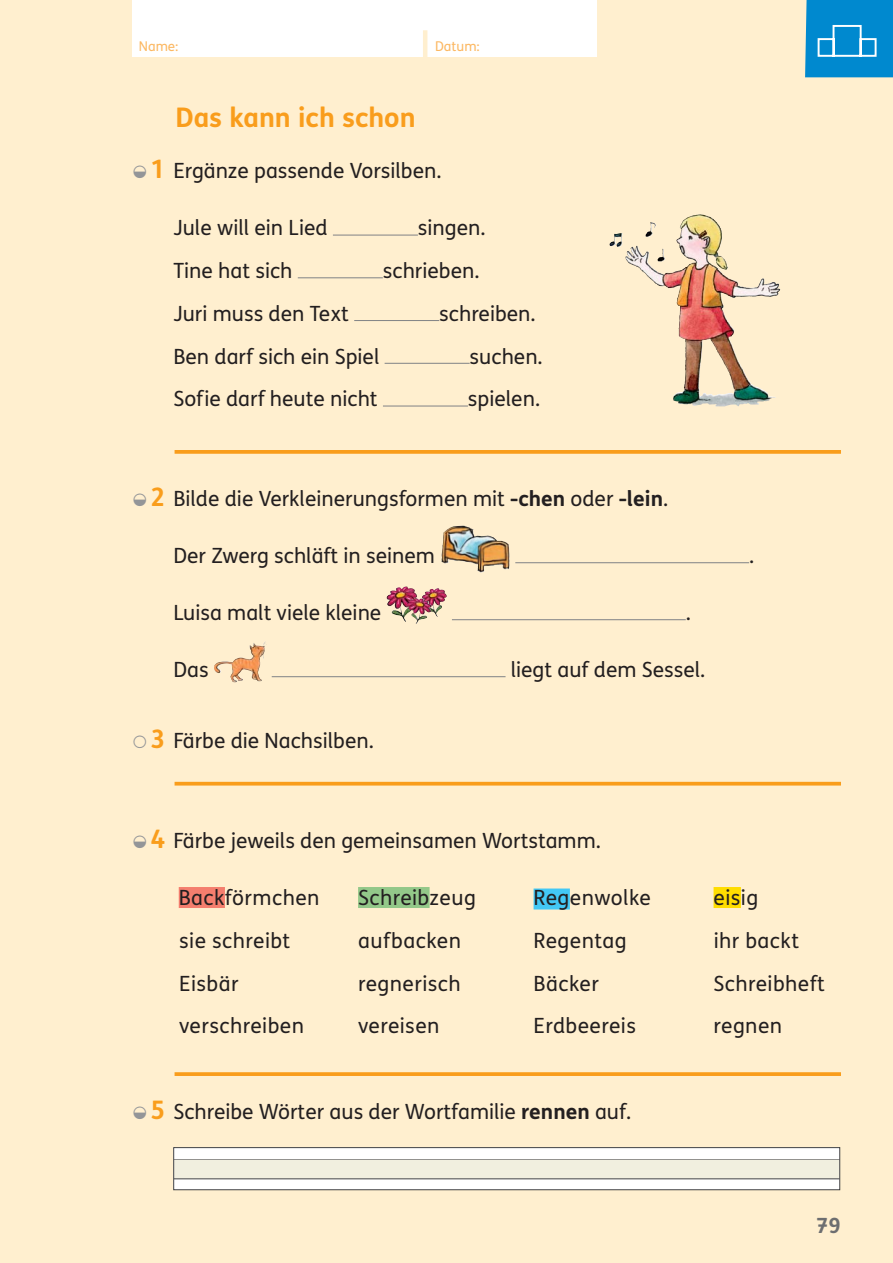
<style>
.page{position:relative;width:893px;height:1263px;background:#ffefcf}
.page>*{position:absolute;margin:0;border:0;box-sizing:border-box;transform-origin:0 0}
.t1{font:700 27px "FS Klett GSV";color:#f99d1c}
.t2{font:21px "FS Klett GSV";color:#231f20}
.t3{font:21px "FS Klett GSV";letter-spacing:.02em;color:#231f20}
.t4{font:700 21px "FS Klett GSV";color:#6d6e70}
.t5{font:13.5px "FS Klett GSV";color:#fcb862}
.s1{font-weight:700;font-size:25.5px;color:#f99d1c}
.s2{font-weight:700}
</style>
<div class="page">
<div style="left:132px;top:0;width:464px;height:57px;background:#fff"></div>
<hr style="left:423px;top:30px;width:4px;height:38px;background:#ffefcf">
<svg style="left:805px;top:0;width:88px;height:77px;background:#1291d1"></svg>
<div style="left:179px;top:887px;width:46px;height:21px;background:#f47e6e"></div>
<div style="left:358px;top:887px;width:72px;height:21px;background:#93c889"></div>
<div style="left:533px;top:889px;width:37px;height:21px;background:#43c8f5"></div>
<div style="left:713px;top:887px;width:28px;height:21px;background:#fd0"></div>
<hr style="left:333px;top:235px;width:85px;height:1px;background:#808285">
<hr style="left:298px;top:277px;width:85px;height:1px;background:#808285">
<hr style="left:354px;top:320px;width:85px;height:1px;background:#808285">
<hr style="left:385px;top:363px;width:85px;height:1px;background:#808285">
<hr style="left:383px;top:406px;width:85px;height:1px;background:#808285">
<img style="left:441px;top:526px;width:69px;height:47px">
<hr style="left:515px;top:562px;width:234px;height:1px;background:#808285">
<img style="left:386px;top:587px;width:31px;height:35px">
<img style="left:422px;top:588px;width:25px;height:29px">
<img style="left:407px;top:598px;width:24px;height:26px">
<hr style="left:452px;top:619px;width:234px;height:1px;background:#808285">
<img style="left:214px;top:642px;width:51px;height:41px">
<hr style="left:272px;top:676px;width:233px;height:1px;background:#808285">
<div style="left:174px;top:1148px;width:666px;height:42px;background:#fff"></div>
<div style="left:174px;top:1160px;width:665px;height:18px;background:#f1efdf"></div>
<hr style="left:174px;top:1178px;width:665px;height:1px;background:#404041">
<div style="left:173px;top:1147px;width:667px;height:43px;border:1px solid #404041"></div>
<svg style="left:175px;top:450px;width:666px;height:4px;background:#f9a126"></svg>
<svg style="left:175px;top:782px;width:666px;height:4px;background:#f9a52f"></svg>
<img style="left:625px;top:215px;width:74px;height:62px">
<svg style="left:175px;top:1072px;width:666px;height:4px;background:#f9a126"></svg>
<p class="t5" style="left:139px;top:40px;width:41px">Name:</p>
<p class="t5" style="left:435px;top:40px;width:46px">Datum:</p>
<p class="t1" style="left:176px;top:102px;width:241px">Das kann ich schon</p>
<p class="t2" style="left:150px;top:162px;width:293px"><span class="s1">1</span> Ergänze passende Vorsilben.</p>
<p class="t2" style="left:173px;top:219px;width:156px">Jule will ein Lied</p>
<p class="t2" style="left:418px;top:219px;width:69px">singen.</p>
<p class="t2" style="left:173px;top:262px;width:121px">Tine hat sich</p>
<p class="t2" style="left:383px;top:262px;width:98px">schrieben.</p>
<p class="t2" style="left:173px;top:305px;width:177px">Juri muss den Text</p>
<p class="t2" style="left:439px;top:305px;width:98px">schreiben.</p>
<p class="t2" style="left:173px;top:347px;width:207px">Ben darf sich ein Spiel</p>
<p class="t2" style="left:470px;top:347px;width:75px">suchen.</p>
<p class="t2" style="left:173px;top:390px;width:206px">Sofie darf heute nicht</p>
<p class="t2" style="left:468px;top:390px;width:74px">spielen.</p>
<p class="t2" style="left:150px;top:490px;width:519px"><span class="s1">2</span> Bilde die Verkleinerungsformen mit <span class="s2">-chen</span> oder <span class="s2">-lein</span>.</p>
<p class="t2" style="left:173px;top:547px;width:263px">Der Zwerg schläft in seinem</p>
<p class="t2" style="left:173px;top:604px;width:209px">Luisa malt viele kleine</p>
<p class="t2" style="left:686px;top:604px;width:7px">.</p>
<p class="t2" style="left:173px;top:661px;width:37px">Das</p>
<p class="t2" style="left:511px;top:661px;width:196px">liegt auf dem Sessel.</p>
<p class="t2" style="left:150px;top:732px;width:225px"><span class="s1">3</span> Färbe die Nachsilben.</p>
<p class="t2" style="left:749px;top:547px;width:7px">.</p>
<p class="t2" style="left:150px;top:832px;width:452px"><span class="s1">4</span> Färbe jeweils den gemeinsamen Wortstamm.</p>
<p class="t3" style="left:179px;top:889px;width:142px">Backförmchen</p>
<p class="t3" style="left:358px;top:889px;width:119px">Schreibzeug</p>
<p class="t3" style="left:533px;top:889px;width:119px">Regenwolke</p>
<p class="t2" style="left:713px;top:889px;width:46px">eisig</p>
<p class="t3" style="left:179px;top:931px;width:113px">sie schreibt</p>
<p class="t3" style="left:358px;top:931px;width:104px">aufbacken</p>
<p class="t3" style="left:533px;top:931px;width:95px">Regentag</p>
<p class="t3" style="left:714px;top:931px;width:87px">ihr backt</p>
<p class="t2" style="left:179px;top:974px;width:61px">Eisbär</p>
<p class="t3" style="left:358px;top:974px;width:104px">regnerisch</p>
<p class="t2" style="left:533px;top:974px;width:67px">Bäcker</p>
<p class="t3" style="left:713px;top:974px;width:113px">Schreibheft</p>
<p class="t3" style="left:179px;top:1017px;width:126px">verschreiben</p>
<p class="t3" style="left:358px;top:1017px;width:83px">vereisen</p>
<p class="t3" style="left:533px;top:1017px;width:104px">Erdbeereis</p>
<p class="t2" style="left:713px;top:1017px;width:70px">regnen</p>
<p class="t2" style="left:150px;top:1102px;width:482px"><span class="s1">5</span> Schreibe Wörter aus der Wortfamilie <span class="s2">rennen</span> auf.</p>
<p class="t4" style="left:816px;top:1213px;width:26px">79</p>
</div>
